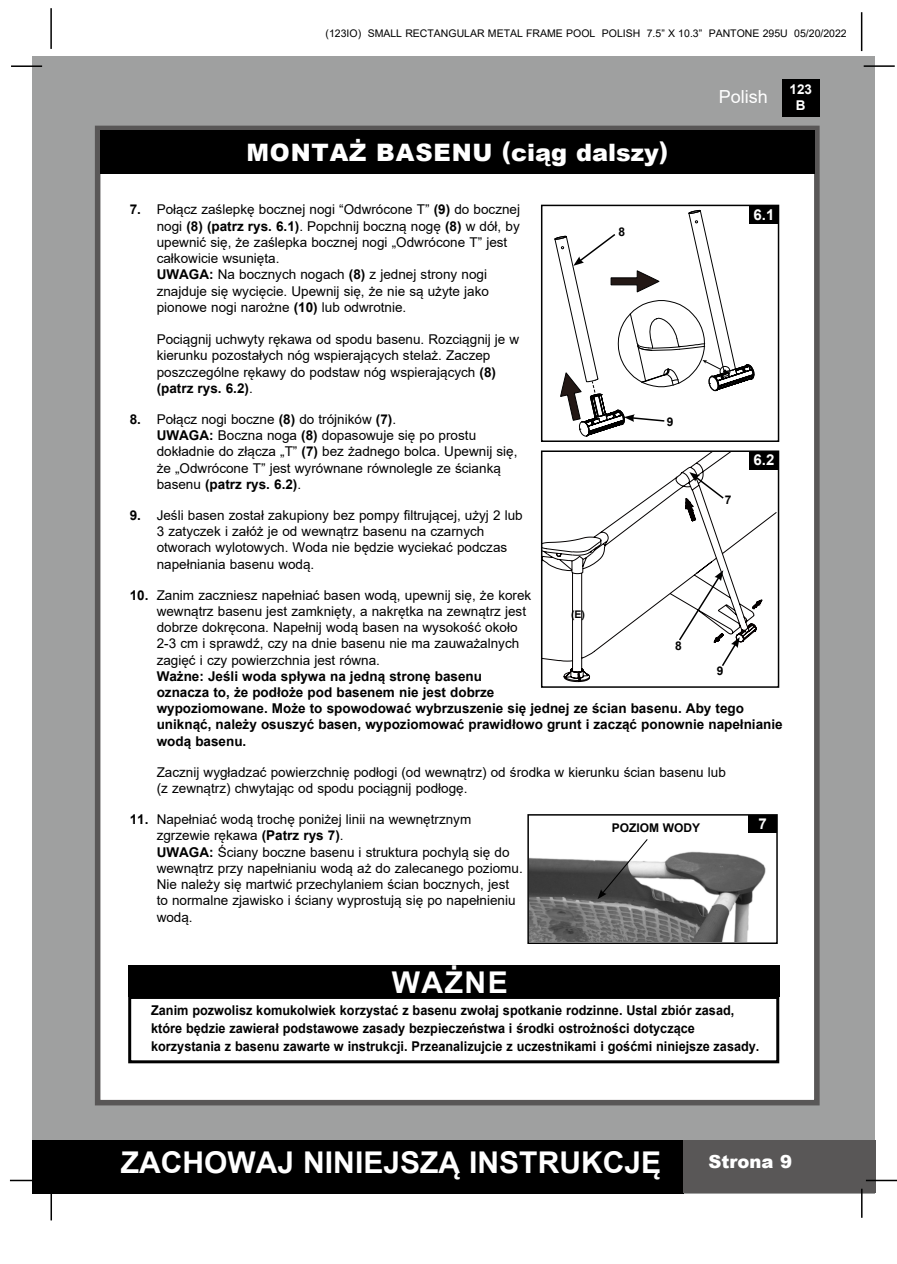
<style>
.page{position:relative;width:897px;height:1264px;background:#fff}
.page>*{position:absolute;margin:0;border:0;box-sizing:border-box;transform-origin:0 0}
.t1{font:700 30px "Arial";color:#fff}
.t2{font:900 24px "Arial";letter-spacing:.035em;color:#fff}
.t3{font:900 18px "Arial";color:#fff}
.t4{font:18px "Arial";color:#fff}
.t5{font:700 15px "Arial";color:#fff}
.t6{font:13.5px/16.2px "Arial";color:#000}
.t7{font:700 13.5px/16.2px "Arial";color:#000}
.t8{font:700 13.5px/18px "Arial";color:#000;scale:.94 1}
.t9{font:700 13.5px/16.2px "Arial";color:#fff;text-align:center}
.t10{font:700 12px "Arial";color:#000}
.t11{font:10.5px "Arial";color:#000}
.t12{font:700 10.5px "Arial";color:#000}
.s1{font-weight:700}
</style>
<div class="page">
<div style="left:33px;top:56px;width:842px;height:1137px;background:#9fa0a0"></div>
<div style="left:782px;top:79px;width:37px;height:38px;background:#000"></div>
<hr style="left:863px;top:65px;width:31px;height:2px;background:#000">
<hr style="left:50px;top:8px;width:2px;height:41px;background:#000">
<hr style="left:860px;top:12px;width:2px;height:39px;background:#000">
<div style="left:33px;top:1140px;width:650px;height:53px;background:#000"></div>
<div style="left:683px;top:1140px;width:192px;height:53px;background:#595757"></div>
<hr style="left:865px;top:1179px;width:31px;height:2px;background:#000">
<hr style="left:860px;top:1188px;width:2px;height:29px;background:#000">
<hr style="left:50px;top:1190px;width:2px;height:30px;background:#000">
<hr style="left:10px;top:1179px;width:31px;height:2px;background:#000">
<hr style="left:11px;top:65px;width:31px;height:2px;background:#000">
<div style="left:95px;top:126px;width:724px;height:979px;background:#fff;border:6px solid #595757"></div>
<div style="left:100px;top:130px;width:714px;height:44px;background:#000"></div>
<div style="left:128px;top:965px;width:651px;height:32px;background:#000"></div>
<div style="left:128px;top:996px;width:651px;height:67px;border:3px solid #000"></div>
<div style="left:527px;top:814px;width:250px;height:130px;border:2px solid #000"></div>
<img style="left:529px;top:835px;width:246px;height:107px">
<svg style="left:597px;top:838px;width:51px;height:61px"></svg>
<div style="left:748px;top:815px;width:28px;height:18px;background:#000"></div>
<div style="left:541px;top:205px;width:238px;height:237px;border:2px solid #000"></div>
<div style="left:749px;top:206px;width:28px;height:18px;background:#000"></div>
<svg style="left:554px;top:210px;width:200px;height:227px"></svg>
<svg style="left:544px;top:453px;width:232px;height:229px"></svg>
<div style="left:541px;top:450px;width:238px;height:238px;border:2px solid #000"></div>
<div style="left:749px;top:452px;width:28px;height:17px;background:#000"></div>
<svg style="left:689px;top:472px;width:36px;height:28px"></svg>
<svg style="left:677px;top:570px;width:80px;height:98px"></svg>
<p class="t11" style="left:325px;top:26px;width:522px">(123IO) SMALL RECTANGULAR METAL FRAME POOL POLISH 7.5” X 10.3” PANTONE 295U 05/20/2022</p>
<h3 class="t4" style="left:718px;top:84px;width:51px">Polish</h3>
<p class="t9" style="left:789px;top:81px;width:24px">123<br>B</p>
<h2 class="t2" style="left:246px;top:135px;width:423px">MONTAŻ BASENU (ciąg dalszy)</h2>
<p class="t6" style="left:157px;top:202px;width:365px;text-indent:-27px"><span class="s1">7.</span> Połącz zaślepkę bocznej nogi “Odwrócone T” <span class="s1">(9)</span> do bocznej nogi <span class="s1">(8) (patrz rys. 6.1)</span>. Popchnij boczną nogę <span class="s1">(8)</span> w dół, by upewnić się, że zaślepka bocznej nogi „Odwrócone T” jest całkowicie wsunięta.<br><span class="s1">UWAGA:</span> Na bocznych nogach <span class="s1">(8)</span> z jednej strony nogi znajduje się wycięcie. Upewnij się, że nie są użyte jako pionowe nogi narożne <span class="s1">(10)</span> lub odwrotnie.</p>
<p class="t6" style="left:157px;top:331px;width:364px">Pociągnij uchwyty rękawa od spodu basenu. Rozciągnij je w kierunku pozostałych nóg wspierających stelaż. Zaczep poszczególne rękawy do podstaw nóg wspierających <span class="s1">(8) (patrz rys. 6.2)</span>.</p>
<p class="t6" style="left:157px;top:411px;width:362px;text-indent:-27px"><span class="s1">8.</span> Połącz nogi boczne <span class="s1">(8)</span> do trójników <span class="s1">(7)</span>.<br><span class="s1">UWAGA:</span> Boczna noga <span class="s1">(8)</span> dopasowuje się po prostu dokładnie do złącza „T” <span class="s1">(7)</span> bez żadnego bolca. Upewnij się, że „Odwrócone T” jest wyrównane równolegle ze ścianką basenu <span class="s1">(patrz rys. 6.2)</span>.</p>
<p class="t6" style="left:157px;top:507px;width:367px;text-indent:-27px"><span class="s1">9.</span> Jeśli basen został zakupiony bez pompy filtrującej, użyj 2 lub 3 zatyczek i załóż je od wewnątrz basenu na czarnych otworach wylotowych. Woda nie będzie wyciekać podczas napełniania basenu wodą.</p>
<p class="t6" style="left:157px;top:587px;width:376px;text-indent:-27px"><span class="s1">10.</span> Zanim zaczniesz napełniać basen wodą, upewnij się, że korek wewnątrz basenu jest zamknięty, a nakrętka na zewnątrz jest dobrze dokręcona. Napełnij wodą basen na wysokość około 2-3 cm i sprawdź, czy na dnie basenu nie ma zauważalnych zagięć i czy powierzchnia jest równa.</p>
<p class="t7" style="left:157px;top:668px;width:627px">Ważne: Jeśli woda spływa na jedną stronę basenu<br>oznacza to, że podłoże pod basenem nie jest dobrze<br>wypoziomowane. Może to spowodować wybrzuszenie się jednej ze ścian basenu. Aby tego uniknąć, należy osuszyć basen, wypoziomować prawidłowo grunt i zacząć ponownie napełnianie wodą basenu.</p>
<p class="t6" style="left:157px;top:764px;width:570px">Zacznij wygładzać powierzchnię podłogi (od wewnątrz) od środka w kierunku ścian basenu lub (z zewnątrz) chwytając od spodu pociągnij podłogę.</p>
<p class="t6" style="left:157px;top:811px;width:367px;text-indent:-27px"><span class="s1">11.</span> Napełniać wodą trochę poniżej linii na wewnętrznym zgrzewie rękawa <span class="s1">(Patrz rys 7)</span>.<br><span class="s1">UWAGA:</span> Ściany boczne basenu i struktura pochylą się do wewnątrz przy napełnianiu wodą aż do zalecanego poziomu.<br>Nie należy się martwić przechylaniem ścian bocznych, jest to normalne zjawisko i ściany wyprostują się po napełnieniu wodą.</p>
<p class="t5" style="left:753px;top:204px;width:22px">6.1</p>
<p class="t10" style="left:618px;top:223px;width:8px">8</p>
<p class="t10" style="left:666px;top:413px;width:8px">9</p>
<p class="t5" style="left:753px;top:449px;width:22px">6.2</p>
<p class="t10" style="left:725px;top:491px;width:8px">7</p>
<p class="t12" style="left:571px;top:607px;width:15px">(E)</p>
<p class="t10" style="left:675px;top:638px;width:8px">8</p>
<p class="t10" style="left:716px;top:663px;width:8px">9</p>
<p class="t10" style="left:611px;top:819px;width:90px">POZIOM WODY</p>
<p class="t5" style="left:758px;top:813px;width:10px">7</p>
<h1 class="t1" style="left:392px;top:961px;width:117px">WAŻNE</h1>
<p class="t8" style="left:151px;top:1001px;width:648px">Zanim pozwolisz komukolwiek korzystać z basenu zwołaj spotkanie rodzinne. Ustal zbiór zasad, które będzie zawierał podstawowe zasady bezpieczeństwa i środki ostrożności dotyczące korzystania z basenu zawarte w instrukcji. Przeanalizujcie z uczestnikami i gośćmi niniejsze zasady.</p>
<h1 class="t1" style="left:121px;top:1141px;width:542px">ZACHOWAJ NINIEJSZĄ INSTRUKCJĘ</h1>
<h3 class="t3" style="left:708px;top:1149px;width:85px">Strona 9</h3>
</div>
